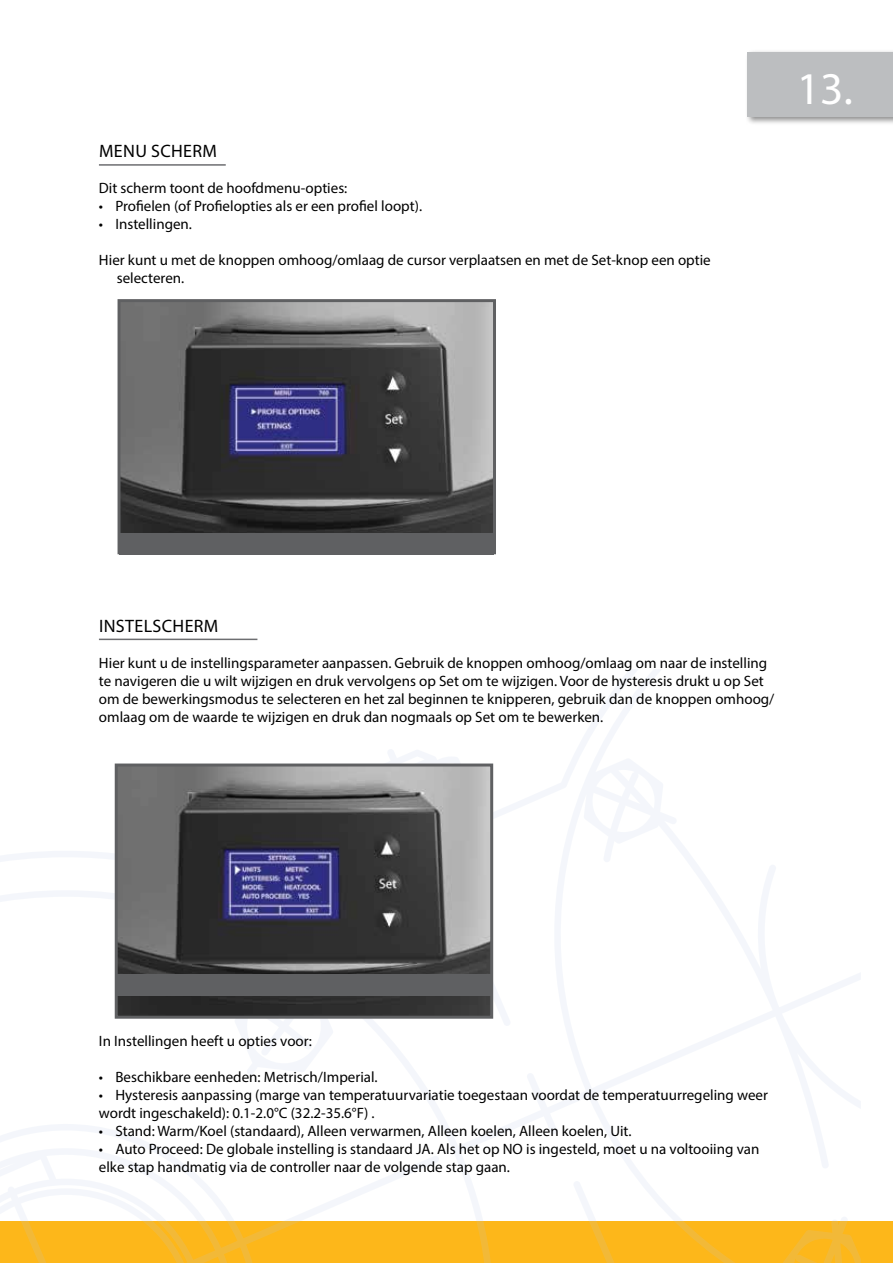
<style>
.page{position:relative;width:893px;height:1263px;background:#fff}
.page>*{position:absolute;margin:0;border:0;box-sizing:border-box;transform-origin:0 0}
.t1{font:45.6px "Myriad Pro";color:#fff}
.t2{font:18px "Myriad Pro";letter-spacing:.02em;color:#000}
.t3{font:15px/18px "Myriad Pro";color:#000}
</style>
<div class="page">
<div style="left:0;top:1221px;width:893px;height:42px;background:#fdb71a"></div>
<div style="left:745px;top:49px;width:148px;height:77px;background:#000;opacity:.45"></div>
<div style="left:748px;top:52px;width:145px;height:65px;background:#bcbec0"></div>
<svg style="left:0;top:669px;width:861px;height:594px"></svg>
<hr style="left:99px;top:639px;width:158px;height:1px;background:#6d6e71">
<img style="left:119px;top:767px;width:370px;height:248px">
<div style="left:115px;top:763px;width:378px;height:256px;border:3px solid #5f6062"></div>
<div style="left:117px;top:974px;width:374px;height:21px;background:#5f6062"></div>
<hr style="left:99px;top:164px;width:127px;height:2px;background:#6d6e71">
<img style="left:122px;top:303px;width:370px;height:230px">
<div style="left:118px;top:299px;width:378px;height:255px;border:3px solid #5f6062"></div>
<div style="left:119px;top:533px;width:375px;height:21px;background:#5f6062"></div>
<p class="t2" style="left:99px;top:140px;width:119px">MENU SCHERM</p>
<p class="t3" style="left:99px;top:178px;width:250px">Dit scherm toont de hoofdmenu-opties:</p>
<p class="t3" style="left:99px;top:196px;width:325px">• Profielen (of Profielopties als er een profiel loopt).</p>
<p class="t3" style="left:99px;top:214px;width:95px">• Instellingen.</p>
<p class="t3" style="left:117px;top:250px;width:595px;text-indent:-18px">Hier kunt u met de knoppen omhoog/omlaag de cursor verplaatsen en met de Set-knop een optie selecteren.</p>
<h1 class="t1" style="left:797px;top:61px;width:58px">13.</h1>
<p class="t2" style="left:99px;top:615px;width:121px">INSTELSCHERM</p>
<p class="t3" style="left:99px;top:654px;width:677px">Hier kunt u de instellingsparameter aanpassen. Gebruik de knoppen omhoog/omlaag om naar de instelling te navigeren die u wilt wijzigen en druk vervolgens op Set om te wijzigen. Voor de hysteresis drukt u op Set om de bewerkingsmodus te selecteren en het zal beginnen te knipperen, gebruik dan de knoppen omhoog/ omlaag om de waarde te wijzigen en druk dan nogmaals op Set om te bewerken.</p>
<p class="t3" style="left:99px;top:1031px;width:214px">In Instellingen heeft u opties voor:</p>
<p class="t3" style="left:99px;top:1067px;width:280px">• Beschikbare eenheden: Metrisch/Imperial.</p>
<p class="t3" style="left:99px;top:1085px;width:670px">• Hysteresis aanpassing (marge van temperatuurvariatie toegestaan voordat de temperatuurregeling weer wordt ingeschakeld): 0.1-2.0°C (32.2-35.6°F) .</p>
<p class="t3" style="left:99px;top:1121px;width:534px">• Stand: Warm/Koel (standaard), Alleen verwarmen, Alleen koelen, Alleen koelen, Uit.</p>
<p class="t3" style="left:99px;top:1139px;width:662px">• Auto Proceed: De globale instelling is standaard JA. Als het op NO is ingesteld, moet u na voltooiing van elke stap handmatig via de controller naar de volgende stap gaan.</p>
</div>
